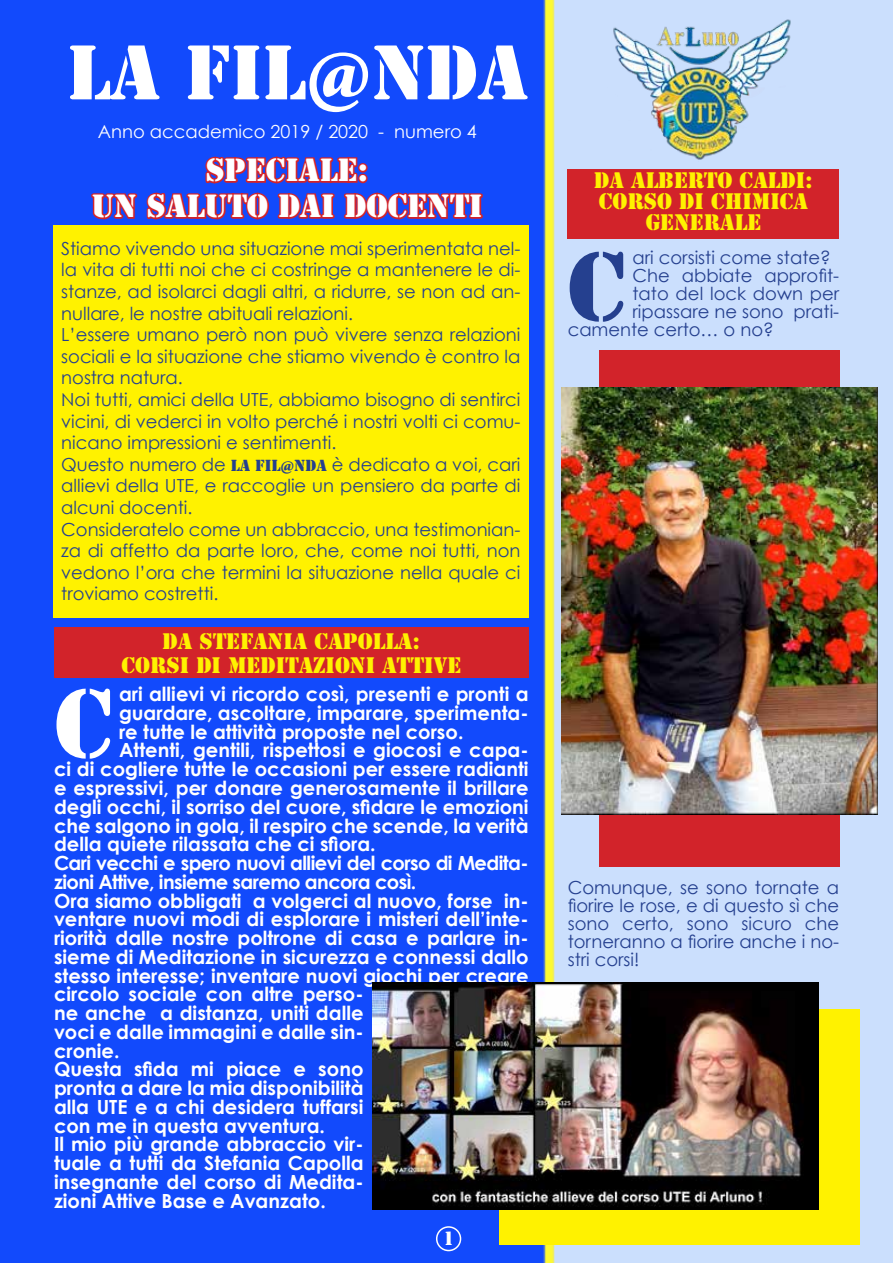
<style>
.page{position:relative;width:893px;height:1263px;background:#fff}
.page>*{position:absolute;margin:0;border:0;box-sizing:border-box;transform-origin:0 0}
.t1{font:90px "Stencil Std";color:#fff}
.t2{font:90px "Stencil Std";color:#25408f}
.t3{font:72px "Stencil Std";color:#fff}
.t4{font:30px/36px "Stencil Std";color:#fff;text-align:center}
.t5{font:21px/21px "Stencil Std";color:#fff200;text-align:center}
.t6{font:700 19.5px "Century Gothic";color:#fff}
.t7{font:700 19.5px "Century Gothic";letter-spacing:-.03em;color:#fff}
.t8{font:18px/21.6px "Century Gothic";color:#25408f}
.t9{font:18px "Century Gothic";color:#fff}
.t10{font:18px "Stencil Std";color:#fff}
.s1{font-family:"Stencil Std";font-size:15px}
</style>
<div class="page">
<img style="left:0;top:0;width:893px;height:1263px">
<img style="left:607px;top:16px;width:188px;height:148px">
<div style="left:436px;top:1226px;width:25px;height:25px;border:2px solid #fff;border-radius:50%"></div>
<div style="left:54px;top:226px;width:475px;height:392px;background:#fff200"></div>
<svg style="left:90px;top:189px;width:49px;height:33px;background:#6538a0"></svg>
<svg style="left:145px;top:155px;width:340px;height:67px;background:#513cb5"></svg>
<div style="left:500px;top:1009px;width:360px;height:235px;background:#fff200"></div>
<img style="left:372px;top:983px;width:446px;height:227px">
<div style="left:599px;top:350px;width:240px;height:516px;background:#d2232a"></div>
<img style="left:562px;top:387px;width:316px;height:427px">
<div style="left:55px;top:627px;width:474px;height:51px;background:#d2232a"></div>
<div style="left:568px;top:169px;width:271px;height:70px;background:#d2232a"></div>
<h2 class="t3" style="left:67px;top:26px;width:463px">LA FIL@NDA</h2>
<p class="t9" style="left:98px;top:121px;width:380px">Anno accademico 2019 / 2020 - numero 4</p>
<h3 class="t4" style="left:91px;top:152px;width:393px">SPECIALE:<br>UN SALUTO DAI DOCENTI</h3>
<p class="t8" style="left:61px;top:237px;width:461px">Stiamo vivendo una situazione mai sperimentata nel&shy;la vita di tutti noi che ci costringe a mantenere le di&shy;stanze, ad isolarci dagli altri, a ridurre, se non ad an&shy;nullare, le nostre abituali relazioni.<br>L’essere umano però non può vivere senza relazioni sociali e la situazione che stiamo vivendo è contro la nostra natura.<br>Noi tutti, amici della UTE, abbiamo bisogno di sentirci vicini, di vederci in volto perché i nostri volti ci comu&shy;nicano impressioni e sentimenti.<br>Questo numero de <span class="s1">LA FIL@NDA</span> è dedicato a voi, cari allievi della UTE, e raccoglie un pensiero da parte di alcuni docenti.<br>Consideratelo come un abbraccio, una testimonian&shy;za di affetto da parte loro, che, come noi tutti, non vedono l’ora che termini la situazione nella quale ci troviamo costretti.</p>
<p class="t5" style="left:121px;top:629px;width:341px;line-height:24px">DA STEFANIA CAPOLLA:<br>CORSI DI MEDITAZIONI ATTIVE</p>
<p class="t6" style="left:119px;top:682px;width:411px">ari allievi vi ricordo così, presenti e pronti a</p>
<p class="t6" style="left:119px;top:701px;width:411px">guardare, ascoltare, imparare, sperimenta-</p>
<p class="t6" style="left:119px;top:719px;width:346px">re tutte le attività proposte nel corso.</p>
<p class="t6" style="left:119px;top:738px;width:411px">Attenti, gentili, rispettosi e giocosi e capa-</p>
<p class="t6" style="left:54px;top:757px;width:476px">ci di cogliere tutte le occasioni per essere radianti</p>
<p class="t6" style="left:54px;top:776px;width:476px">e espressivi, per donare generosamente il brillare</p>
<p class="t6" style="left:54px;top:794px;width:476px">degli occhi, il sorriso del cuore, sfidare le emozioni</p>
<p class="t6" style="left:54px;top:813px;width:476px">che salgono in gola, il respiro che scende, la verità</p>
<p class="t6" style="left:54px;top:832px;width:323px">della quiete rilassata che ci sfiora.</p>
<p class="t7" style="left:54px;top:851px;width:476px">Cari vecchi e spero nuovi allievi del corso di Medita-</p>
<p class="t7" style="left:54px;top:869px;width:364px">zioni Attive, insieme saremo ancora così.</p>
<p class="t6" style="left:54px;top:888px;width:476px">Ora siamo obbligati a volgerci al nuovo, forse in-</p>
<p class="t6" style="left:54px;top:907px;width:476px">ventare nuovi modi di esplorare i misteri dell’inte-</p>
<p class="t6" style="left:54px;top:926px;width:476px">riorità dalle nostre poltrone di casa e parlare in-</p>
<p class="t6" style="left:54px;top:944px;width:476px">sieme di Meditazione in sicurezza e connessi dallo</p>
<p class="t6" style="left:54px;top:963px;width:476px">stesso interesse; inventare nuovi giochi per creare</p>
<p class="t6" style="left:54px;top:982px;width:311px">circolo sociale con altre perso-</p>
<p class="t6" style="left:54px;top:1001px;width:311px">ne anche a distanza, uniti dalle</p>
<p class="t6" style="left:54px;top:1019px;width:311px">voci e dalle immagini e dalle sin-</p>
<p class="t6" style="left:54px;top:1038px;width:67px">cronie.</p>
<p class="t6" style="left:54px;top:1057px;width:311px">Questa sfida mi piace e sono</p>
<p class="t6" style="left:54px;top:1076px;width:311px">pronta a dare la mia disponibilità</p>
<p class="t6" style="left:54px;top:1094px;width:311px">alla UTE e a chi desidera tuffarsi</p>
<p class="t6" style="left:54px;top:1113px;width:273px">con me in questa avventura.</p>
<p class="t6" style="left:54px;top:1132px;width:311px">Il mio più grande abbraccio vir-</p>
<p class="t6" style="left:54px;top:1151px;width:311px">tuale a tutti da Stefania Capolla</p>
<p class="t6" style="left:54px;top:1169px;width:311px">insegnante del corso di Medita-</p>
<p class="t6" style="left:54px;top:1189px;width:273px">zioni Attive Base e Avanzato.</p>
<h1 class="t1" style="left:55px;top:665px;width:61px">C</h1>
<p class="t10" style="left:443px;top:1227px;width:13px">1</p>
<p class="t5" style="left:594px;top:170px;width:220px">DA ALBERTO CALDI:<br>CORSO DI CHIMICA<br>GENERALE</p>
<p class="t8" style="left:632px;top:247px;width:200px">ari corsisti come state?</p>
<p class="t8" style="left:632px;top:265px;width:208px">Che abbiate approfit-</p>
<p class="t8" style="left:632px;top:283px;width:208px">tato del lock down per</p>
<p class="t8" style="left:632px;top:301px;width:208px">ripassare ne sono prati-</p>
<p class="t8" style="left:568px;top:319px;width:208px">camente certo… o no?</p>
<h1 class="t2" style="left:568px;top:229px;width:61px">C</h1>
<p class="t8" style="left:568px;top:879px;width:273px;line-height:18px;text-align:justify">Comunque, se sono tornate a fiorire le rose, e di questo sì che sono certo, sono sicuro che torneranno a fiorire anche i no&shy;stri corsi!</p>
</div>
